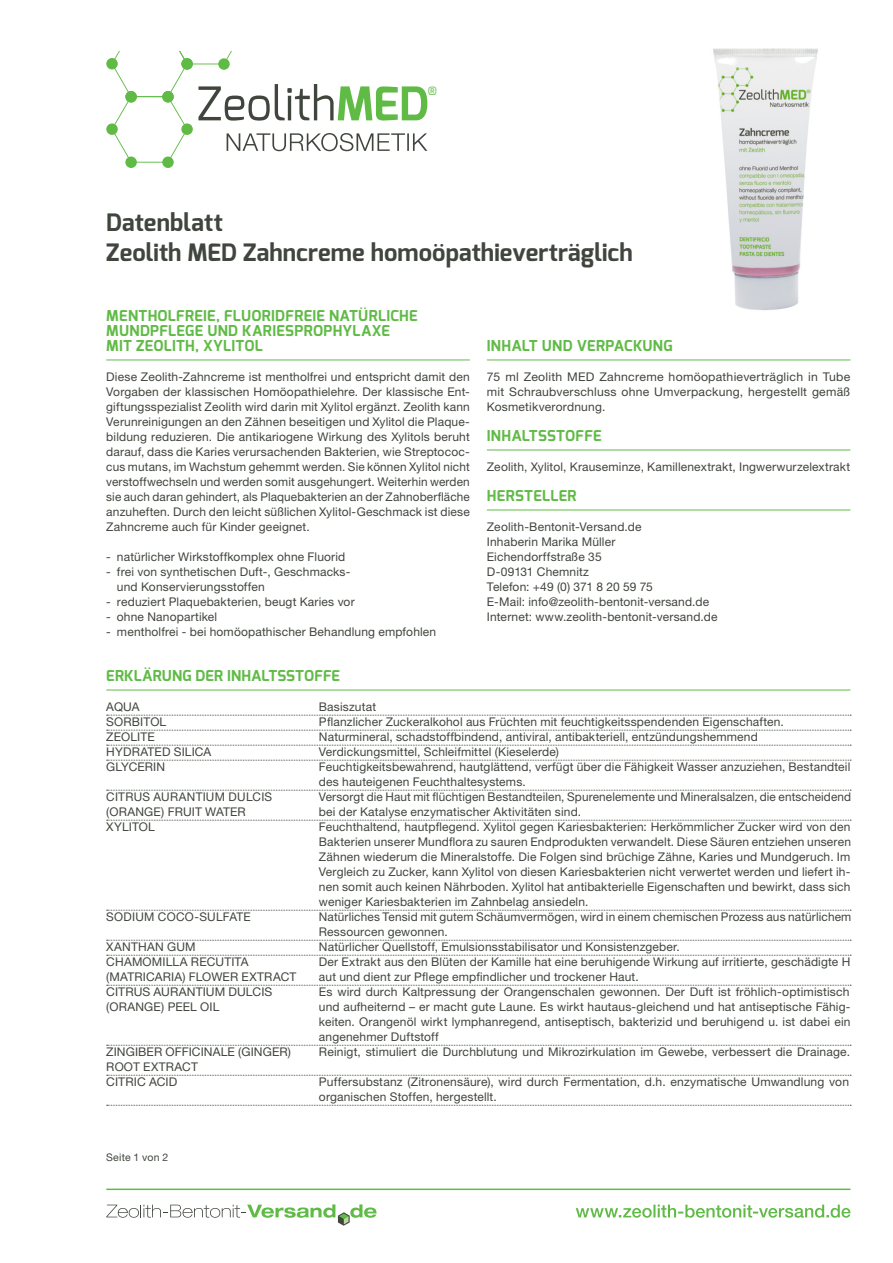
<style>
.page{position:relative;width:893px;height:1263px;background:#fff}
.page>*{position:absolute;margin:0;border:0;box-sizing:border-box;transform-origin:0 0}
.t1{font:700 24px/30px "Exo";letter-spacing:.005em;color:#40453d}
.t2{font:700 15px/15px "Exo";letter-spacing:.015em;color:#60bb46}
.t3{font:12px/15px "Helvetica Neue LT Std";letter-spacing:.015em;color:#40453d}
.t4{font:11.4px "Exo";color:#60bb46}
.t5{font:10.5px "Helvetica Neue LT Std";letter-spacing:.02em;color:#40453d}
</style>
<div class="page">
<img style="left:713px;top:48px;width:105px;height:262px">
<hr style="left:106px;top:360px;width:364px;height:1px;background:#60bb46">
<hr style="left:487px;top:360px;width:363px;height:1px;background:#60bb46">
<hr style="left:487px;top:450px;width:363px;height:1px;background:#60bb46">
<hr style="left:487px;top:510px;width:363px;height:1px;background:#60bb46">
<svg style="left:106px;top:1204px;width:271px;height:22px"></svg>
<hr style="left:106px;top:1188px;width:744px;height:2px;background:#60bb46">
<svg style="left:576px;top:1204px;width:275px;height:14px"></svg>
<div style="left:125px;top:157px;width:12px;height:11px;background:#60bb46;border-radius:50%"></div>
<div style="left:106px;top:123px;width:12px;height:12px;background:#60bb46;border-radius:50%"></div>
<div style="left:162px;top:157px;width:12px;height:11px;background:#60bb46;border-radius:50%"></div>
<div style="left:106px;top:58px;width:12px;height:11px;background:#60bb46;border-radius:50%"></div>
<svg style="left:111px;top:51px;width:316px;height:112px"></svg>
<hr style="left:106px;top:690px;width:744px;height:1px;background:#60bb46">
<svg style="left:107px;top:715px;width:744px;height:1px"></svg>
<svg style="left:107px;top:730px;width:744px;height:1px"></svg>
<svg style="left:107px;top:745px;width:744px;height:1px"></svg>
<svg style="left:107px;top:760px;width:744px;height:1px"></svg>
<svg style="left:107px;top:790px;width:744px;height:1px"></svg>
<svg style="left:107px;top:820px;width:744px;height:1px"></svg>
<svg style="left:107px;top:910px;width:744px;height:1px"></svg>
<svg style="left:107px;top:940px;width:744px;height:1px"></svg>
<svg style="left:107px;top:955px;width:744px;height:1px"></svg>
<svg style="left:107px;top:985px;width:744px;height:1px"></svg>
<svg style="left:107px;top:1045px;width:744px;height:1px"></svg>
<svg style="left:107px;top:1075px;width:744px;height:1px"></svg>
<svg style="left:107px;top:1105px;width:744px;height:1px"></svg>
<p class="t4" style="left:428px;top:83px;width:11px">®</p>
<h1 class="t1" style="left:106px;top:207px;width:528px">DATENBLATT<br>ZEOLITH MED ZAHNCREME HOMOÖPATHIEVERTRÄGLICH</h1>
<p class="t2" style="left:106px;top:308px;width:313px">MENTHOLFREIE, FLUORIDFREIE NATÜRLICHE<br>MUNDPFLEGE UND KARIESPROPHYLAXE<br>MIT ZEOLITH, XYLITOL</p>
<p class="t3" style="left:106px;top:369px;width:365px;text-align:justify">Diese Zeolith-Zahncreme ist mentholfrei und entspricht damit den Vorgaben der klassischen Homöopathielehre. Der klassische Ent&shy;giftungsspezialist Zeolith wird darin mit Xylitol ergänzt. Zeolith kann Verunreinigungen an den Zähnen beseitigen und Xylitol die Plaque&shy;bildung reduzieren. Die antikariogene Wirkung des Xylitols beruht darauf, dass die Karies verursachenden Bakterien, wie Streptococ&shy;cus mutans, im Wachstum gehemmt werden. Sie können Xylitol nicht verstoffwechseln und werden somit ausgehungert. Weiterhin werden sie auch daran gehindert, als Plaquebakterien an der Zahnoberfläche anzuheften. Durch den leicht süßlichen Xylitol-Geschmack ist diese Zahncreme auch für Kinder geeignet.</p>
<p class="t3" style="left:106px;top:549px;width:241px">- natürlicher Wirkstoffkomplex ohne Fluorid</p>
<p class="t3" style="left:117px;top:564px;width:235px;text-indent:-11px">- frei von synthetischen Duft-, Geschmacks&shy;und Konservierungsstoffen</p>
<p class="t3" style="left:106px;top:594px;width:250px">- reduziert Plaquebakterien, beugt Karies vor</p>
<p class="t3" style="left:106px;top:609px;width:112px">- ohne Nanopartikel</p>
<p class="t3" style="left:106px;top:624px;width:331px">- mentholfrei - bei homöopathischer Behandlung empfohlen</p>
<p class="t2" style="left:487px;top:338px;width:187px">INHALT UND VERPACKUNG</p>
<p class="t3" style="left:487px;top:369px;width:365px;text-align:justify">75 ml Zeolith MED Zahncreme homöopathieverträglich in Tube mit Schraubverschluss ohne Umverpackung, hergestellt gemäß Kosmetikverordnung.</p>
<p class="t2" style="left:487px;top:428px;width:116px">INHALTSSTOFFE</p>
<p class="t3" style="left:487px;top:459px;width:365px">Zeolith, Xylitol, Krauseminze, Kamillenextrakt, Ingwerwurzelextrakt</p>
<p class="t2" style="left:487px;top:488px;width:91px">HERSTELLER</p>
<p class="t3" style="left:487px;top:519px;width:232px">Zeolith-Bentonit-Versand.de<br>Inhaberin Marika Müller<br>Eichendorffstraße 35<br>D-09131 Chemnitz<br>Telefon: +49 (0) 371 8 20 59 75<br>E-Mail: info@zeolith-bentonit-versand.de<br>Internet: www.zeolith-bentonit-versand.de</p>
<p class="t2" style="left:106px;top:668px;width:235px">ERKLÄRUNG DER INHALTSSTOFFE</p>
<p class="t3" style="left:106px;top:699px;width:35px">AQUA</p>
<p class="t3" style="left:319px;top:699px;width:59px">Basiszutat</p>
<p class="t3" style="left:106px;top:714px;width:62px">SORBITOL</p>
<p class="t3" style="left:319px;top:714px;width:466px">Pflanzlicher Zuckeralkohol aus Früchten mit feuchtigkeitsspendenden Eigenschaften.</p>
<p class="t3" style="left:106px;top:729px;width:50px">ZEOLITE</p>
<p class="t3" style="left:319px;top:729px;width:440px">Naturmineral, schadstoffbindend, antiviral, antibakteriell, entzündungshemmend</p>
<p class="t3" style="left:106px;top:744px;width:107px">HYDRATED SILICA</p>
<p class="t3" style="left:319px;top:744px;width:242px">Verdickungsmittel, Schleifmittel (Kieselerde)</p>
<p class="t3" style="left:106px;top:759px;width:60px">GLYCERIN</p>
<p class="t3" style="left:319px;top:759px;width:533px">Feuchtigkeitsbewahrend, hautglättend, verfügt über die Fähigkeit Wasser anzuziehen, Bestandteil des hauteigenen Feuchthaltesystems.</p>
<p class="t3" style="left:106px;top:789px;width:167px">CITRUS AURANTIUM DULCIS</p>
<p class="t3" style="left:319px;top:789px;width:534px">Versorgt die Haut mit flüchtigen Bestandteilen, Spurenelemente und Mineralsalzen, die entscheidend</p>
<p class="t3" style="left:106px;top:804px;width:141px">(ORANGE) FRUIT WATER</p>
<p class="t3" style="left:319px;top:804px;width:264px">bei der Katalyse enzymatischer Aktivitäten sind.</p>
<p class="t3" style="left:106px;top:819px;width:50px">XYLITOL</p>
<p class="t3" style="left:319px;top:819px;width:534px;text-align:justify">Feuchthaltend, hautpflegend. Xylitol gegen Kariesbakterien: Herkömmlicher Zucker wird von den Bakterien unserer Mundflora zu sauren Endprodukten verwandelt. Diese Säuren entziehen unseren Zähnen wiederum die Mineralstoffe. Die Folgen sind brüchige Zähne, Karies und Mundgeruch. Im Vergleich zu Zucker, kann Xylitol von diesen Kariesbakterien nicht verwertet werden und liefert ih&shy;nen somit auch keinen Nährboden. Xylitol hat antibakterielle Eigenschaften und bewirkt, dass sich weniger Kariesbakterien im Zahnbelag ansiedeln.</p>
<p class="t3" style="left:106px;top:909px;width:146px">SODIUM COCO-SULFATE</p>
<p class="t3" style="left:319px;top:909px;width:534px">Natürliches Tensid mit gutem Schäumvermögen, wird in einem chemischen Prozess aus natürlichem<br>Ressourcen gewonnen.</p>
<p class="t3" style="left:106px;top:939px;width:91px">XANTHAN GUM</p>
<p class="t3" style="left:319px;top:939px;width:362px">Natürlicher Quellstoff, Emulsionsstabilisator und Konsistenzgeber.</p>
<p class="t3" style="left:106px;top:954px;width:144px">CHAMOMILLA RECUTITA</p>
<p class="t3" style="left:319px;top:954px;width:533px">Der Extrakt aus den Blüten der Kamille hat eine beruhigende Wirkung auf irritierte, geschädigte H</p>
<p class="t3" style="left:106px;top:969px;width:191px">(MATRICARIA) FLOWER EXTRACT</p>
<p class="t3" style="left:319px;top:969px;width:321px">aut und dient zur Pflege empfindlicher und trockener Haut.</p>
<p class="t3" style="left:106px;top:984px;width:168px">CITRUS AURANTIUM DULCIS</p>
<p class="t3" style="left:319px;top:984px;width:532px">Es wird durch Kaltpressung der Orangenschalen gewonnen. Der Duft ist fröhlich-optimistisch</p>
<p class="t3" style="left:106px;top:999px;width:115px">(ORANGE) PEEL OIL</p>
<p class="t3" style="left:319px;top:999px;width:533px;text-align:justify">und aufheiternd – er macht gute Laune. Es wirkt hautaus-gleichend und hat antiseptische Fähig&shy;keiten. Orangenöl wirkt lymphanregend‚ antiseptisch‚ bakterizid und beruhigend u. ist dabei ein angenehmer Duftstoff</p>
<p class="t3" style="left:106px;top:1044px;width:186px">ZINGIBER OFFICINALE (GINGER)</p>
<p class="t3" style="left:319px;top:1044px;width:533px">Reinigt, stimuliert die Durchblutung und Mikrozirkulation im Gewebe, verbessert die Drainage.</p>
<p class="t3" style="left:106px;top:1059px;width:93px">ROOT EXTRACT<br>CITRIC ACID</p>
<p class="t3" style="left:319px;top:1074px;width:532px">Puffersubstanz (Zitronensäure), wird durch Fermentation, d.h. enzymatische Umwandlung von organischen Stoffen, hergestellt.</p>
<p class="t5" style="left:106px;top:1151px;width:64px">Seite 1 von 2</p>
</div>
